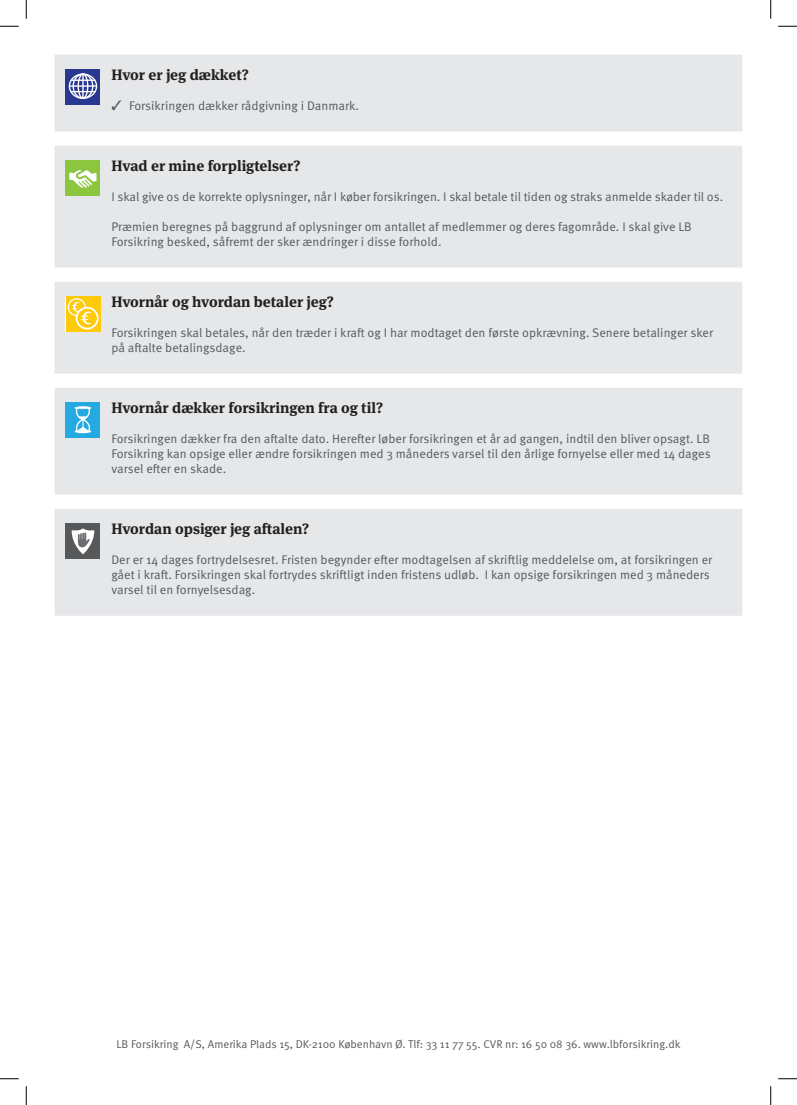
<style>
.page{position:relative;width:797px;height:1105px;background:#fff}
.page>*{position:absolute;margin:0;border:0;box-sizing:border-box;transform-origin:0 0}
.t1{font:700 15px "Meta Serif OT";color:#231f20}
.t2{font:12.5px/15px "Meta Pro Norm";color:#57585a}
.t3{font:11.25px "Meta Pro Norm";color:#57585a}
</style>
<div class="page">
<svg style="left:55px;top:55px;width:687px;height:561px;background:#e8e9eb"></svg>
<svg style="left:66px;top:69px;width:34px;height:35px"></svg>
<div style="left:69px;top:73px;width:28px;height:26px;border:1px solid #fff;border-radius:50%"></div>
<div style="left:73px;top:73px;width:20px;height:26px;border:1px solid #fff;border-radius:50%"></div>
<div style="left:78px;top:73px;width:10px;height:26px;border:1px solid #fff;border-radius:50%"></div>
<hr style="left:82px;top:74px;width:2px;height:25px;background:#fff">
<svg style="left:71px;top:80px;width:24px;height:1px"></svg>
<svg style="left:71px;top:91px;width:24px;height:1px"></svg>
<hr style="left:69px;top:85px;width:28px;height:2px;background:#fff">
<div style="left:66px;top:160px;width:34px;height:35px;background:#8bc63e"></div>
<svg style="left:69px;top:169px;width:28px;height:19px"></svg>
<div style="left:66px;top:296px;width:34px;height:35px;background:#feca0a"></div>
<div style="left:68px;top:298px;width:18px;height:18px;border:1px solid #fff;border-radius:50%"></div>
<svg style="left:77px;top:308px;width:21px;height:21px"></svg>
<div style="left:76px;top:307px;width:23px;height:23px;border:2px solid #fff;border-radius:50%"></div>
<svg style="left:71px;top:301px;width:21px;height:24px"></svg>
<div style="left:66px;top:402px;width:34px;height:35px;background:#24aae1"></div>
<svg style="left:75px;top:406px;width:16px;height:27px"></svg>
<div style="left:66px;top:523px;width:34px;height:35px;background:#57585a"></div>
<svg style="left:72px;top:528px;width:22px;height:26px"></svg>
<svg style="left:0;top:25px;width:19px;height:2px"></svg>
<svg style="left:778px;top:25px;width:19px;height:2px"></svg>
<svg style="left:0;top:1078px;width:19px;height:1px"></svg>
<svg style="left:778px;top:1078px;width:19px;height:1px"></svg>
<svg style="left:25px;top:0;width:2px;height:19px"></svg>
<svg style="left:25px;top:1086px;width:2px;height:19px"></svg>
<svg style="left:770px;top:0;width:1px;height:19px"></svg>
<svg style="left:770px;top:1086px;width:1px;height:19px"></svg>
<p class="t1" style="left:111px;top:65px;width:139px">Hvor er jeg dækket?</p>
<p class="t2" style="left:111px;top:98px;width:249px">✓ Forsikringen dækker rådgivning i Danmark.</p>
<p class="t1" style="left:111px;top:157px;width:191px">Hvad er mine forpligtelser?</p>
<p class="t2" style="left:111px;top:189px;width:613px">I skal give os de korrekte oplysninger, når I køber forsikringen. I skal betale til tiden og straks anmelde skader til os.</p>
<p class="t2" style="left:111px;top:219px;width:582px">Præmien beregnes på baggrund af oplysninger om antallet af medlemmer og deres fagområde. I skal give LB<br>Forsikring besked, såfremt der sker ændringer i disse forhold.</p>
<p class="t1" style="left:111px;top:293px;width:224px">Hvornår og hvordan betaler jeg?</p>
<p class="t2" style="left:111px;top:325px;width:603px">Forsikringen skal betales, når den træder i kraft og I har modtaget den første opkrævning. Senere betalinger sker på aftalte betalingsdage.</p>
<p class="t1" style="left:111px;top:399px;width:273px">Hvornår dækker forsikringen fra og til?</p>
<p class="t2" style="left:111px;top:431px;width:601px;text-align:justify">Forsikringen dækker fra den aftalte dato. Herefter løber forsikringen et år ad gangen, indtil den bliver opsagt. LB Forsikring kan opsige eller ændre forsikringen med 3 måneders varsel til den årlige fornyelse eller med 14 dages varsel efter en skade.</p>
<p class="t1" style="left:111px;top:520px;width:199px">Hvordan opsiger jeg aftalen?</p>
<p class="t2" style="left:111px;top:552px;width:602px">Der er 14 dages fortrydelsesret. Fristen begynder efter modtagelsen af skriftlig meddelelse om, at forsikringen er gået i kraft. Forsikringen skal fortrydes skriftligt inden fristens udløb. I kan opsige forsikringen med 3 måneders varsel til en fornyelsesdag.</p>
<p class="t3" style="left:116px;top:1036px;width:565px">LB Forsikring A/S, Amerika Plads 15, DK-2100 København Ø. Tlf: 33 11 77 55. CVR nr: 16 50 08 36. www.lbforsikring.dk</p>
</div>
